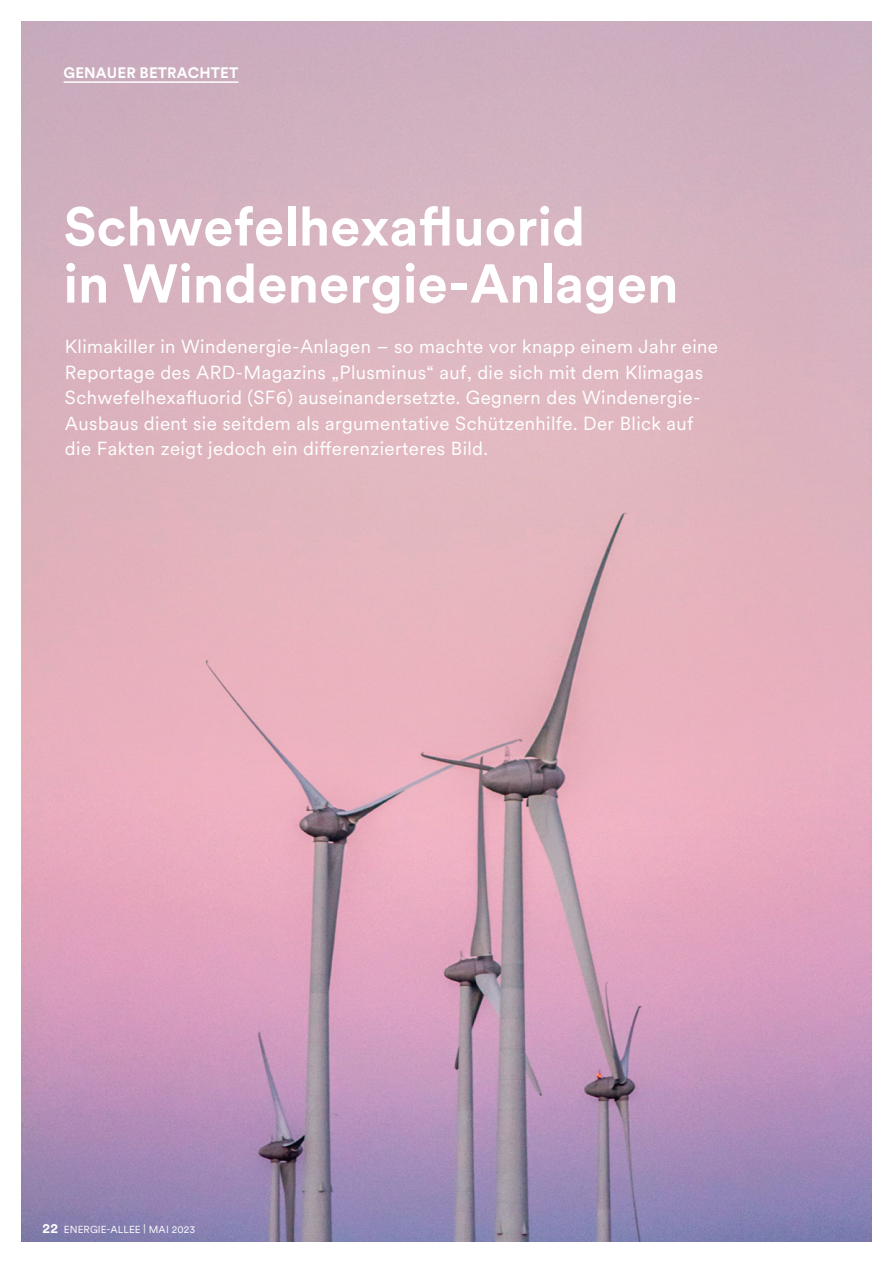
<style>
.page{position:relative;width:893px;height:1263px;background:#fff}
.page>*{position:absolute;margin:0;border:0;box-sizing:border-box;transform-origin:0 0}
.t1{font:700 54px/57px "Circular XX";color:#fff}
.t2{font:18.75px/25.5px "Circular XX";letter-spacing:.02em;color:#fff}
.t3{font:700 15px "Circular XX";letter-spacing:.01em;color:#fff}
.t4{font:10.2px "Circular XX";letter-spacing:.01em;color:#fff}
.s1{font-weight:700;font-size:13.5px}
</style>
<div class="page">
<img style="left:21px;top:21px;width:851px;height:1221px">
<hr style="left:64px;top:81px;width:174px;height:2px;background:#fff">
<p class="t3" style="left:64px;top:62px;width:176px">GENAUER BETRACHTET</p>
<h1 class="t1" style="left:64px;top:196px;width:616px">Schwefelhexafluorid<br>in Windenergie-Anlagen</h1>
<p class="t2" style="left:65px;top:333px;width:655px">Klimakiller in Windenergie-Anlagen – so machte vor knapp einem Jahr eine Reportage des ARD-Magazins „Plusminus“ auf, die sich mit dem Klimagas Schwefelhexafluorid (SF6) auseinandersetzte. Gegnern des Windenergie-Ausbaus dient sie seitdem als argumentative Schützenhilfe. Der Blick auf die Fakten zeigt jedoch ein differenzierteres Bild.</p>
<p class="t4" style="left:43px;top:1223px;width:154px"><span class="s1">22</span> ENERGIE-ALLEE | MAI 2023</p>
</div>
